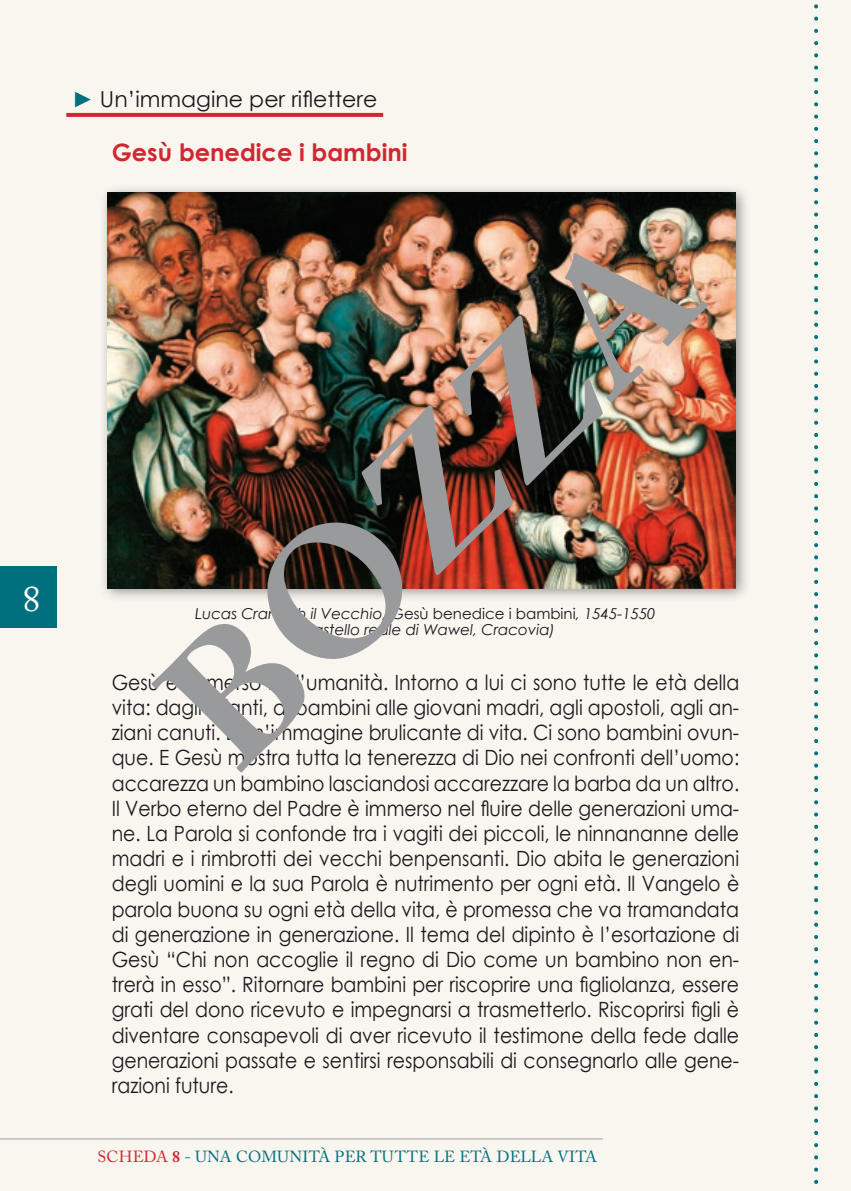
<style>
.page{position:relative;width:851px;height:1191px;background:#fff}
.page>*{position:absolute;margin:0;border:0;box-sizing:border-box;transform-origin:0 0}
.t1{font:700 177.4px "Adobe Caslon Pro";color:#989a9c}
.t2{font:36px "Adobe Caslon Pro";color:#fff}
.t3{font:700 24px "Century Gothic";color:#d12730}
.t4{font:22px "Century Gothic";color:#1a171c}
.t5{font:21px/25.2px "Century Gothic";color:#1a171c;text-align:justify;scale:.9 1}
.t6{font:16px "Adobe Caslon Pro";letter-spacing:.185em;color:#00707e}
.t7{font:16px "Adobe Caslon Pro";color:#d12730}
.t8{font:italic 15px/16px "Century Gothic";color:#1a171c;text-align:center}
.s1{color:#00707e}
.s2{font-style:normal}
.s3{color:#d12730}
.s4{font-weight:700;color:#d12730}
</style>
<div class="page">
<div style="left:0;top:0;width:850px;height:1191px;background:#f9f5ef"></div>
<div style="left:0;top:566px;width:57px;height:61px;background:#00707e"></div>
<svg style="left:814px;top:4px;width:4px;height:1180px"></svg>
<div style="left:99px;top:184px;width:651px;height:419px;background:#1a171c;opacity:.45"></div>
<img style="left:108px;top:193px;width:627px;height:395px">
<svg style="left:66px;top:113px;width:317px;height:4px"></svg>
<hr style="left:0;top:1138px;width:602px;height:1px;background:#9d9ea0">
<h2 class="t2" style="left:23px;top:577px;width:19px">8</h2>
<p class="t4" style="left:72px;top:84px;width:307px"><span class="s1">►</span> Un’immagine per riflettere</p>
<p class="t3" style="left:112px;top:134px;width:297px">Gesù benedice i bambini</p>
<h1 class="t1" style="left:120px;top:660px;width:666px;rotate:-45deg">bozza</h1>
<p class="t8" style="left:195px;top:605px;width:461px">Lucas Cranach il Vecchio, <span class="s2">Gesù benedice i bambini</span>, 1545-1550 (Castello reale di Wawel, Cracovia)</p>
<p class="t5" style="left:112px;top:669px;width:698px">Gesù è immerso nell’umanità. Intorno a lui ci sono tutte le età della vita: dagli infanti, ai bambini alle giovani madri, agli apostoli, agli an&shy;ziani canuti. È un’immagine brulicante di vita. Ci sono bambini ovun&shy;que. E Gesù mostra tutta la tenerezza di Dio nei confronti dell’uomo: accarezza un bambino lasciandosi accarezzare la barba da un altro.<br>Il Verbo eterno del Padre è immerso nel fluire delle generazioni uma&shy;ne. La Parola si confonde tra i vagiti dei piccoli, le ninnananne delle madri e i rimbrotti dei vecchi benpensanti. Dio abita le generazioni degli uomini e la sua Parola è nutrimento per ogni età. Il Vangelo è parola buona su ogni età della vita, è promessa che va tramandata di generazione in generazione. Il tema del dipinto è l’esortazione di Gesù “Chi non accoglie il regno di Dio come un bambino non en&shy;trerà in esso”. Ritornare bambini per riscoprire una figliolanza, essere grati del dono ricevuto e impegnarsi a trasmetterlo. Riscoprirsi figli è diventare consapevoli di aver ricevuto il testimone della fede dalle generazioni passate e sentirsi responsabili di consegnarlo alle gene&shy;razioni future.</p>
<p class="t7" style="left:97px;top:1147px;width:13px">SCH</p>
<p class="t6" style="left:133px;top:1147px;width:462px"><span class="s3">EDA</span> <span class="s4">8</span> - UNA COMUNITÀ PER TUTTE LE ETÀ DELLA VITA</p>
</div>
